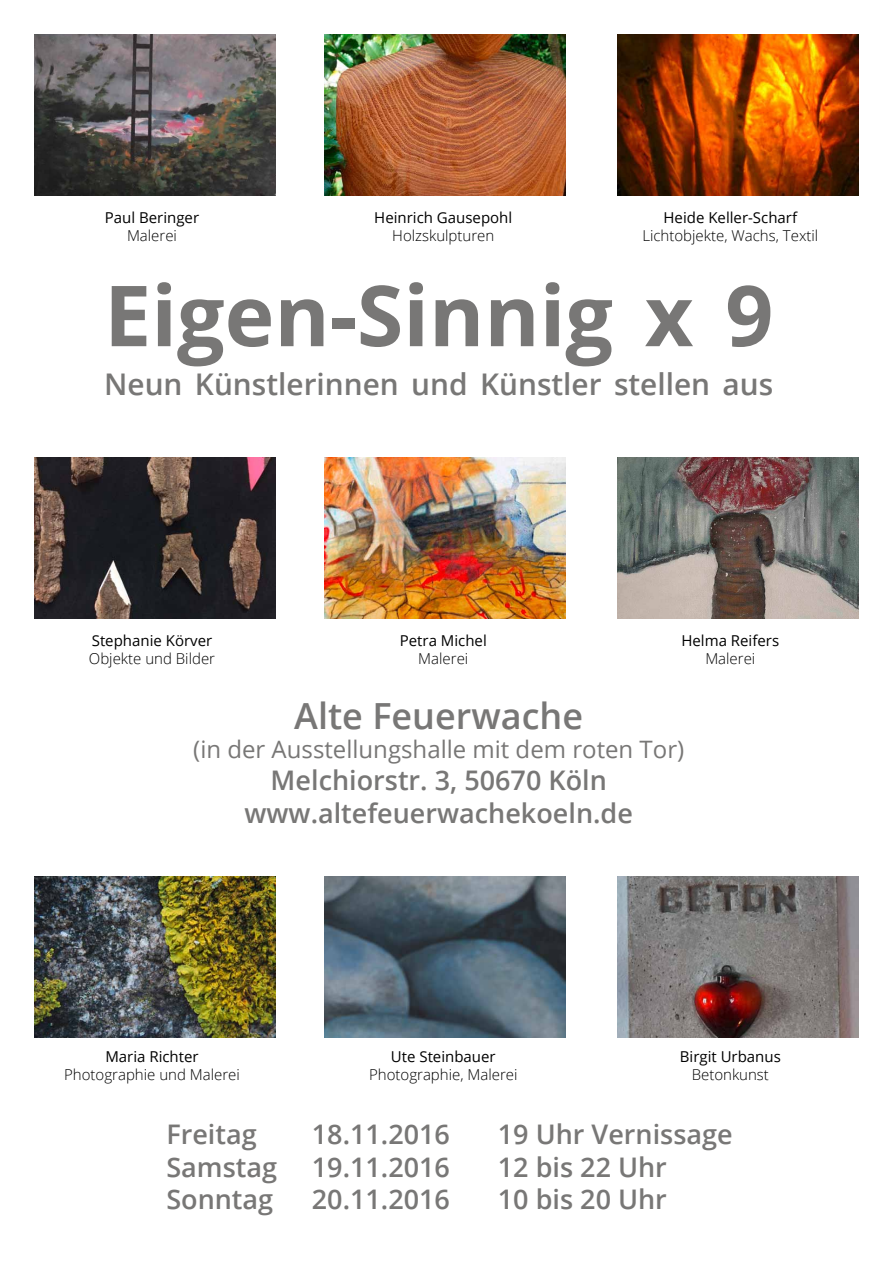
<style>
.page{position:relative;width:893px;height:1263px;background:#fff}
.page>*{position:absolute;margin:0;border:0;box-sizing:border-box;transform-origin:0 0}
.t1{font:700 84.3px "Open Sans";color:#787776}
.t2{font:600 36px "Open Sans";color:#787776}
.t3{font:600 29.85px "Open Sans";color:#787776}
.t4{font:600 27px/32.4px "Open Sans";color:#787776;text-align:center}
.t5{font:24px "Open Sans";color:#787776}
.t6{font:300 15px "Open Sans";color:#000}
.t7{font:15px "Open Sans";color:#000}
</style>
<div class="page">
<img style="left:34px;top:34px;width:242px;height:161px">
<img style="left:34px;top:457px;width:242px;height:161px">
<img style="left:34px;top:876px;width:242px;height:161px">
<img style="left:324px;top:34px;width:242px;height:161px">
<img style="left:324px;top:457px;width:242px;height:161px">
<img style="left:324px;top:877px;width:242px;height:161px">
<img style="left:617px;top:34px;width:242px;height:161px">
<img style="left:617px;top:457px;width:242px;height:161px">
<img style="left:617px;top:876px;width:242px;height:161px">
<p class="t7" style="left:105px;top:207px;width:96px">Paul Beringer</p>
<p class="t6" style="left:127px;top:225px;width:51px">Malerei</p>
<p class="t7" style="left:374px;top:207px;width:139px">Heinrich Gausepohl</p>
<p class="t6" style="left:392px;top:225px;width:104px">Holzskulpturen</p>
<p class="t7" style="left:664px;top:207px;width:135px">Heide Keller-Scharf</p>
<p class="t6" style="left:642px;top:225px;width:177px">Lichtobjekte, Wachs, Textil</p>
<h1 class="t1" style="left:104px;top:256px;width:671px">Eigen-Sinnig x 9</h1>
<p class="t3" style="left:104px;top:364px;width:671px">Neun Künstlerinnen und Künstler stellen aus</p>
<p class="t7" style="left:92px;top:630px;width:122px">Stephanie Körver</p>
<p class="t6" style="left:89px;top:648px;width:128px">Objekte und Bilder</p>
<p class="t7" style="left:400px;top:630px;width:88px">Petra Michel</p>
<p class="t6" style="left:418px;top:648px;width:51px">Malerei</p>
<p class="t7" style="left:681px;top:630px;width:99px">Helma Reifers</p>
<p class="t6" style="left:705px;top:648px;width:51px">Malerei</p>
<h2 class="t2" style="left:294px;top:691px;width:290px">Alte Feuerwache</h2>
<p class="t5" style="left:193px;top:733px;width:492px">(in der Ausstellungshalle mit dem roten Tor)</p>
<p class="t4" style="left:244px;top:764px;width:390px">Melchiorstr. 3, 50670 Köln www.altefeuerwachekoeln.de</p>
<p class="t7" style="left:105px;top:1046px;width:95px">Maria Richter</p>
<p class="t6" style="left:64px;top:1064px;width:177px">Photographie und Malerei</p>
<p class="t7" style="left:391px;top:1046px;width:106px">Ute Steinbauer</p>
<p class="t6" style="left:369px;top:1064px;width:150px">Photographie, Malerei</p>
<p class="t7" style="left:680px;top:1046px;width:102px">Birgit Urbanus</p>
<p class="t6" style="left:692px;top:1064px;width:79px">Betonkunst</p>
<p class="t4" style="left:166px;top:1118px;width:92px">Freitag</p>
<p class="t4" style="left:312px;top:1118px;width:140px">18.11.2016</p>
<p class="t4" style="left:498px;top:1118px;width:236px">19 Uhr Vernissage</p>
<p class="t4" style="left:166px;top:1150px;width:112px">Samstag</p>
<p class="t4" style="left:312px;top:1150px;width:140px">19.11.2016</p>
<p class="t4" style="left:498px;top:1150px;width:171px">12 bis 22 Uhr</p>
<p class="t4" style="left:166px;top:1182px;width:108px">Sonntag</p>
<p class="t4" style="left:312px;top:1182px;width:140px">20.11.2016</p>
<p class="t4" style="left:498px;top:1182px;width:171px">10 bis 20 Uhr</p>
</div>
